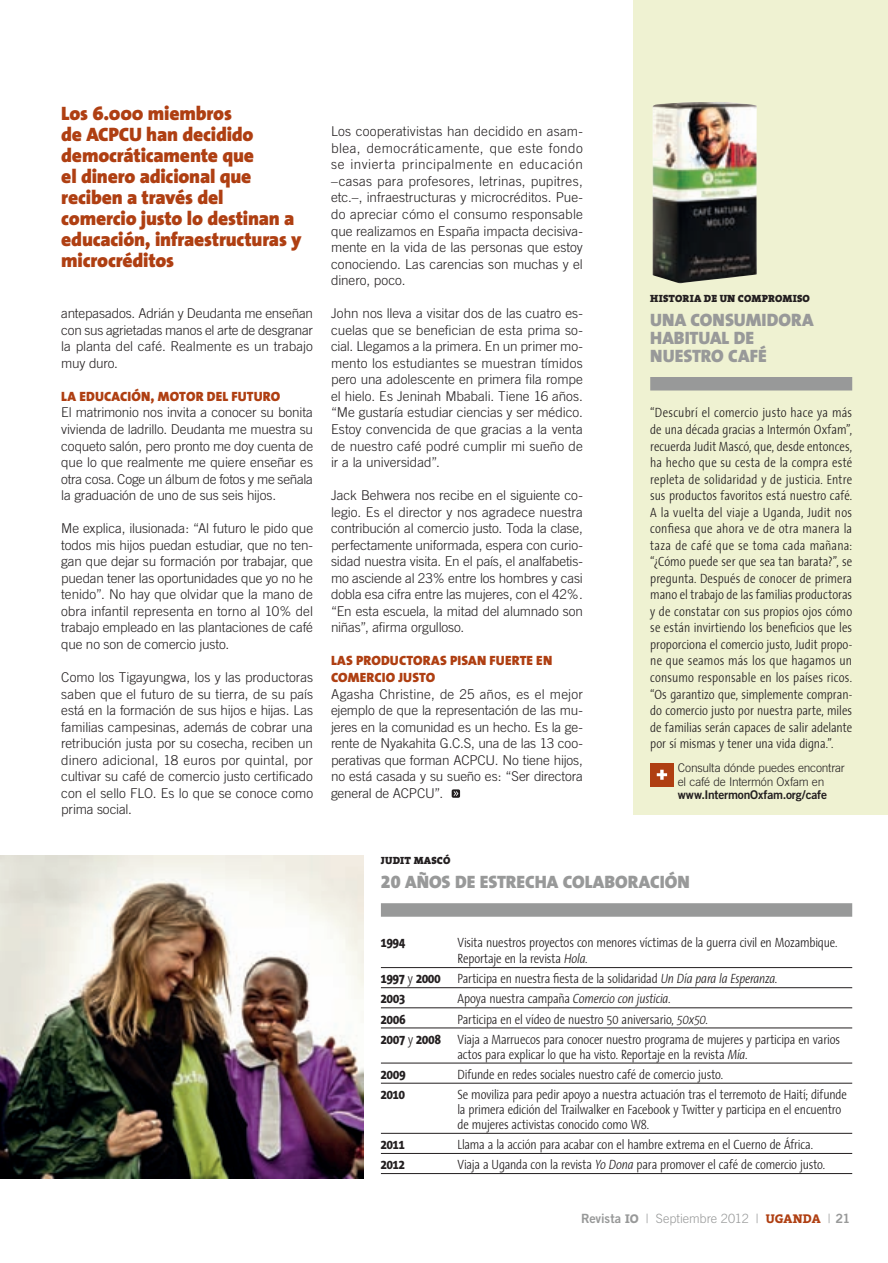
<style>
.page{position:relative;width:888px;height:1263px;background:#fff}
.page>*{position:absolute;margin:0;border:0;box-sizing:border-box;transform-origin:0 0}
.t1{font:900 19.5px/21px "The Sans";letter-spacing:-.01em;color:#af3f12}
.t2{font:900 18px/18px "The Sans";letter-spacing:.005em;color:#989999}
.t3{font:300 13.5px/16.5px "Trade Gothic";letter-spacing:-.01em;color:#231f20;text-align:justify}
.t4{font:300 13.5px/16.5px "The Sans Condensed";letter-spacing:-.01em;color:#231f20}
.t5{font:900 13.5px "The Sans";letter-spacing:.015em;color:#af3f12}
.t6{font:800 13.5px "The Sans Condensed";letter-spacing:-.005em;color:#231f20}
.t7{font:300 12.75px "Trade Gothic";color:#989999}
.t8{font:300 12px/13.5px "Trade Gothic";letter-spacing:-.015em;color:#231f20}
.t9{font:12px "Trade Gothic Bold Two";letter-spacing:-.015em;color:#231f20}
.t10{font:900 10.5px "The Serif";letter-spacing:.02em;color:#231f20}
.s1{font-family:"The Sans Black Expert";font-weight:400}
.s2{font-style:italic}
.s3{font-weight:800}
.s4{font-family:"Trade Gothic Bold Two";font-weight:400}
.s5{font-family:"The Serif Extra Bold Caps";font-weight:400}
.s6{font-family:"The Serif";font-weight:800;color:#af3f12}
</style>
<div class="page">
<div style="left:633px;top:0;width:255px;height:814px;background:#eff2d2"></div>
<svg style="left:452px;top:789px;width:8px;height:8px"></svg>
<div style="left:650px;top:377px;width:202px;height:13px;background:#989999"></div>
<div style="left:381px;top:903px;width:471px;height:13px;background:#989999"></div>
<hr style="left:381px;top:967px;width:471px;height:1px;background:#231f20">
<hr style="left:381px;top:987px;width:471px;height:1px;background:#231f20">
<hr style="left:381px;top:1007px;width:471px;height:1px;background:#231f20">
<hr style="left:381px;top:1027px;width:471px;height:1px;background:#231f20">
<hr style="left:381px;top:1062px;width:471px;height:1px;background:#231f20">
<hr style="left:381px;top:1082px;width:471px;height:1px;background:#231f20">
<hr style="left:381px;top:1132px;width:471px;height:1px;background:#231f20">
<hr style="left:381px;top:1152px;width:471px;height:1px;background:#231f20">
<hr style="left:381px;top:1172px;width:471px;height:1px;background:#231f20">
<img style="left:0;top:855px;width:363px;height:322px">
<img style="left:653px;top:102px;width:104px;height:181px">
<div style="left:650px;top:762px;width:24px;height:24px;background:#af3f12"></div>
<svg style="left:657px;top:769px;width:10px;height:10px"></svg>
<h1 class="t1" style="left:61px;top:102px;width:242px">Los 6.000 miembros<br>de ACPCU han decidido democráticamente que<br>el dinero adicional que reciben a través del comercio justo lo destinan a educación, infraestructuras y microcréditos</h1>
<p class="t3" style="left:61px;top:305px;width:253px">antepasados. Adrián y Deudanta me enseñan con sus agrietadas manos el arte de desgranar la planta del café. Realmente es un trabajo muy duro.</p>
<p class="t5" style="left:61px;top:385px;width:27px">La educac</p>
<p class="t5" style="left:128px;top:385px;width:41px">ión, motor</p>
<p class="t5" style="left:207px;top:385px;width:8px">del</p>
<p class="t5" style="left:232px;top:385px;width:9px">futuro</p>
<p class="t3" style="left:61px;top:404px;width:253px">El matrimonio nos invita a conocer su bonita vivienda de ladrillo. Deudanta me muestra su coqueto salón, pero pronto me doy cuenta de que lo que realmente me quiere enseñar es otra cosa. Coge un álbum de fotos y me señala la graduación de uno de sus seis hijos.</p>
<p class="t3" style="left:61px;top:520px;width:253px">Me explica, ilusionada: “Al futuro le pido que todos mis hijos puedan estudiar, que no ten&shy;gan que dejar su formación por trabajar, que puedan tener las oportunidades que yo no he tenido”. No hay que olvidar que la mano de obra infantil representa en torno al 10% del trabajo empleado en las plantaciones de café que no son de comercio justo.</p>
<p class="t3" style="left:61px;top:668px;width:253px">Como los Tigayungwa, los y las productoras saben que el futuro de su tierra, de su país está en la formación de sus hijos e hijas. Las familias campesinas, además de cobrar una retribución justa por su cosecha, reciben un dinero adicional, 18 euros por quintal, por cultivar su café de comercio justo certificado con el sello FLO. Es lo que se conoce como prima social.</p>
<p class="t3" style="left:331px;top:123px;width:253px">Los cooperativistas han decidido en asam&shy;blea, democráticamente, que este fondo se invierta principalmente en educación –casas para profesores, letrinas, pupitres, etc.–, infraestructuras y microcréditos. Pue&shy;do apreciar cómo el consumo responsable que realizamos en España impacta decisiva&shy;mente en la vida de las personas que estoy conociendo. Las carencias son muchas y el dinero, poco.</p>
<p class="t3" style="left:331px;top:305px;width:253px">John nos lleva a visitar dos de las cuatro es&shy;cuelas que se benefician de esta prima so&shy;cial. Llegamos a la primera. En un primer mo&shy;mento los estudiantes se muestran tímidos pero una adolescente en primera fila rompe el hielo. Es Jeninah Mbabali. Tiene 16 años. “Me gustaría estudiar ciencias y ser médico.<br>Estoy convencida de que gracias a la venta de nuestro café podré cumplir mi sueño de ir a la universidad”.</p>
<p class="t3" style="left:331px;top:487px;width:253px">Jack Behwera nos recibe en el siguiente co&shy;legio. Es el director y nos agradece nuestra contribución al comercio justo. Toda la clase, perfectamente uniformada, espera con curio&shy;sidad nuestra visita. En el país, el analfabetis&shy;mo asciende al 23% entre los hombres y casi dobla esa cifra entre las mujeres, con el 42%. “En esta escuela, la mitad del alumnado son niñas”, afirma orgulloso.</p>
<p class="t5" style="left:331px;top:649px;width:42px">Las productoras</p>
<p class="t5" style="left:450px;top:649px;width:21px">pisan</p>
<p class="t5" style="left:489px;top:649px;width:9px">fuerte</p>
<p class="t5" style="left:536px;top:649px;width:9px">en</p>
<p class="t5" style="left:331px;top:666px;width:10px">comerc</p>
<p class="t5" style="left:382px;top:666px;width:25px">io justo</p>
<p class="t3" style="left:331px;top:685px;width:253px">Agasha Christine, de 25 años, es el mejor ejemplo de que la representación de las mu&shy;jeres en la comunidad es un hecho. Es la ge&shy;rente de Nyakahita G.C.S, una de las 13 coo&shy;perativas que forman ACPCU. No tiene hijos, no está casada y su sueño es: “Ser directora general de ACPCU”.</p>
<p class="t10" style="left:650px;top:289px;width:110px">HISTORIA DE UN COMPR</p>
<p class="t10" style="left:775px;top:289px;width:36px">OMISO</p>
<h2 class="t2" style="left:650px;top:310px;width:165px">UNA CONSUMIDORA<br>HABITUAL DE<br>NUESTRO CAFÉ</h2>
<p class="t4" style="left:650px;top:404px;width:203px;text-align:justify">“Descubrí el comercio justo hace ya más de una década gracias a Intermón Oxfam”, recuerda Judit Mascó, que, desde entonces, ha hecho que su cesta de la compra esté repleta de solidaridad y de justicia. Entre sus productos favoritos está nuestro café.<br>A la vuelta del viaje a Uganda, Judit nos confiesa que ahora ve de otra manera la taza de café que se toma cada mañana: “¿Cómo puede ser que sea tan barata?”, se pregunta. Después de conocer de primera mano el trabajo de las familias productoras y de constatar con sus propios ojos cómo se están invirtiendo los beneficios que les proporciona el comercio justo, Judit propo&shy;ne que seamos más los que hagamos un consumo responsable en los países ricos. “Os garantizo que, simplemente compran&shy;do comercio justo por nuestra parte, miles de familias serán capaces de salir adelante por sí mismas y tener una vida digna.”.</p>
<p class="t8" style="left:678px;top:760px;width:169px">Consulta dónde puedes encontrar el café de I ntermón Oxfam en</p>
<p class="t9" style="left:678px;top:787px;width:151px">www.IntermonOxfam.org/cafe</p>
<p class="t10" style="left:381px;top:851px;width:41px">JUDITMASC</p>
<p class="t10" style="left:443px;top:851px;width:9px">Ó</p>
<h2 class="t2" style="left:381px;top:872px;width:310px"><span class="s1">20</span> AÑOS DE ESTRECHA COLABORACIÓN</h2>
<p class="t6" style="left:381px;top:934px;width:26px">1994</p>
<p class="t4" style="left:457px;top:933px;width:382px">Visita nuestros proyectos con menores víctimas de la guerra civil en Mozambique.<br>Reportaje en la revista <span class="s2">Hola</span>.</p>
<p class="t4" style="left:381px;top:967px;width:398px;line-height:20.1px"><span class="s3">1997</span> y <span class="s3">2000</span> Participa en nuestra fiesta de la solidaridad <span class="s2">Un Día para la Esperanza</span>.<br><span class="s3">2003</span></p>
<p class="t4" style="left:457px;top:989px;width:214px">Apoya nuestra campaña <span class="s2">Comercio con justicia</span>.</p>
<p class="t4" style="left:381px;top:1008px;width:461px;line-height:20.1px;text-indent:77px">Participa en el vídeo de nuestro 50 aniversario, <span class="s2">50x50</span>.<br><span class="s3">2007</span> y <span class="s3">2008</span> Viaja a Marruecos para conocer nuestro programa de mujeres y participa en varios</p>
<p class="t4" style="left:457px;top:1045px;width:291px">actos para explicar lo que ha visto. Reportaje en la revista <span class="s2">Mía</span>.</p>
<p class="t6" style="left:381px;top:1066px;width:26px">2009</p>
<p class="t4" style="left:457px;top:1065px;width:267px">Difunde en redes sociales nuestro café de comercio justo.</p>
<p class="t6" style="left:381px;top:1086px;width:26px">2010</p>
<p class="t4" style="left:457px;top:1086px;width:391px;line-height:15px">Se moviliza para pedir apoyo a nuestra actuación tras el terremoto de Haití; difunde la primera edición del Trailwalker en Facebook y Twitter y participa en el encuentro de mujeres activistas conocido como W8.</p>
<p class="t6" style="left:381px;top:1136px;width:25px">2011</p>
<p class="t4" style="left:457px;top:1135px;width:357px">Llama a la acción para acabar con el hambre extrema en el Cuerno de África.</p>
<p class="t6" style="left:381px;top:1156px;width:26px">2012</p>
<p class="t4" style="left:457px;top:1155px;width:369px">Viaja a Uganda con la revista <span class="s2">Yo Dona</span> para promover el café de comercio justo.</p>
<p class="t6" style="left:381px;top:1011px;width:26px">2006</p>
<p class="t7" style="left:581px;top:1210px;width:271px"><span class="s4">Revista</span> <span class="s5">IO</span> | Septiembre 2012 | <span class="s6">UGANDA</span> | <span class="s4">21</span></p>
</div>
